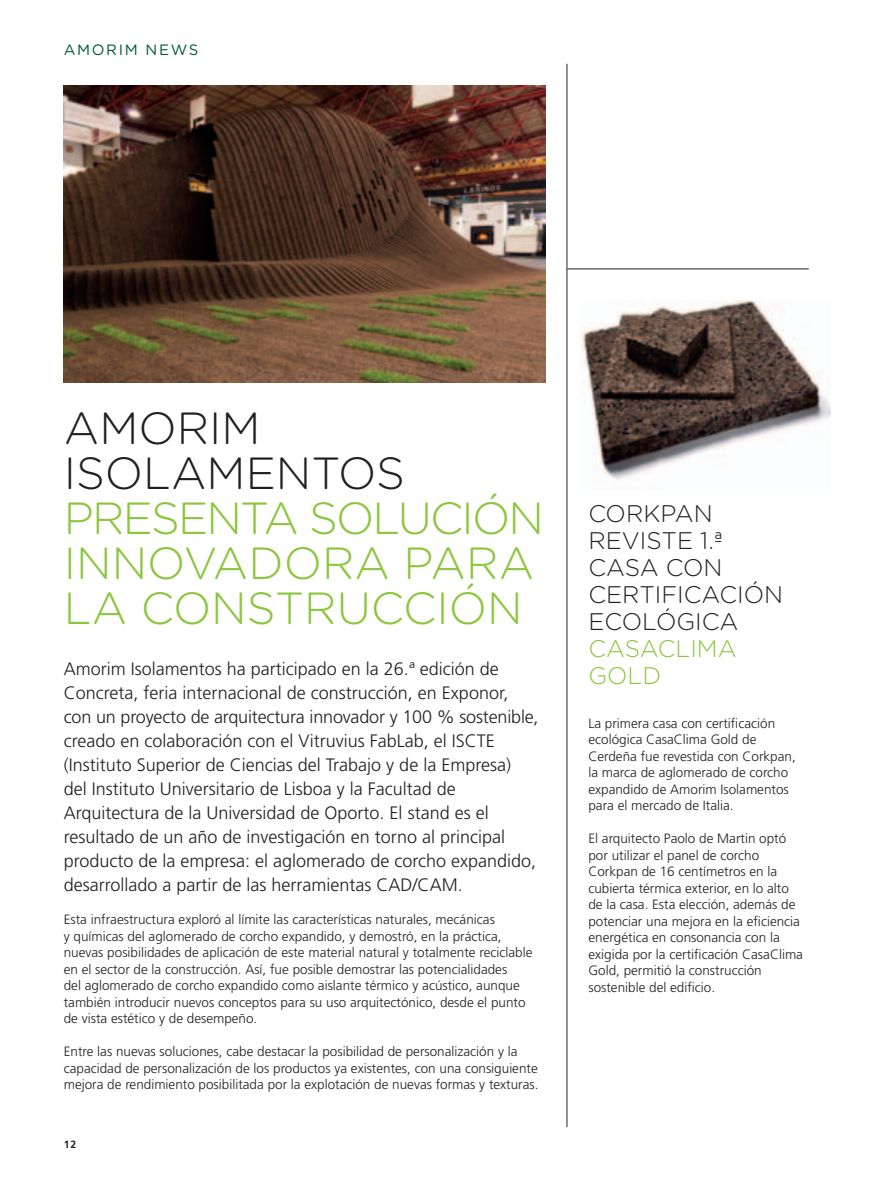
<style>
.page{position:relative;width:872px;height:1191px;background:#fff}
.page>*{position:absolute;margin:0;border:0;box-sizing:border-box;transform-origin:0 0}
.t1{font:300 45px "Gotham Rounded";letter-spacing:-.03em;color:#8bc63e}
.t2{font:300 45px/45px "Gotham Rounded";color:#231f20}
.t3{font:300 24px/27px "Gotham Rounded";color:#231f20}
.t4{font:300 24px/27px "Gotham Rounded";color:#8bc63e}
.t5{font:300 18px/24px "Frutiger LT Std";color:#231f20}
.t6{font:15px "Gotham Rounded";letter-spacing:.115em;color:#005840}
.t7{font:300 13.5px/16.5px "Frutiger LT Std";color:#231f20}
.t8{font:700 10.5px "Frutiger LT Std";color:#231f20}
</style>
<div class="page">
<hr style="left:566px;top:64px;width:1px;height:1063px;background:#231f20">
<hr style="left:567px;top:269px;width:241px;height:1px;background:#231f20">
<img style="left:64px;top:85px;width:482px;height:298px">
<img style="left:581px;top:301px;width:250px;height:179px">
<p class="t6" style="left:64px;top:39px;width:136px">AMORIM NEWS</p>
<h1 class="t2" style="left:64px;top:404px;width:76px">AMORIM<br>ISOLAME</h1>
<h1 class="t2" style="left:276px;top:449px;width:131px">NTOS</h1>
<h1 class="t1" style="left:64px;top:488px;width:303px">PRESENTA SOLU</h1>
<h1 class="t1" style="left:430px;top:488px;width:115px">CIÓN</h1>
<h1 class="t1" style="left:64px;top:533px;width:185px">I NNOVADORA</h1>
<h1 class="t1" style="left:403px;top:533px;width:61px">PARA</h1>
<h1 class="t1" style="left:64px;top:578px;width:242px">LA CONSTRU</h1>
<h1 class="t1" style="left:371px;top:578px;width:153px">CCIÓN</h1>
<p class="t5" style="left:64px;top:657px;width:476px">Amorim Isolamentos ha participado en la 26.ª edición de Concreta, feria internacional de construcción, en Exponor, con un proyecto de arquitectura innovador y 100 % sostenible, creado en colaboración con el Vitruvius FabLab, el ISCTE (Instituto Superior de Ciencias del Trabajo y de la Empresa)<br>del Instituto Universitario de Lisboa y la Facultad de Arquitectura de la Universidad de Oporto. El stand es el resultado de un año de investigación en torno al principal producto de la empresa: el aglomerado de corcho expandido, desarrollado a partir de las herramientas CAD/CAM.</p>
<p class="t7" style="left:64px;top:911px;width:470px">Esta infraestructura exploró al límite las características naturales, mecánicas<br>y químicas del aglomerado de corcho expandido, y demostró, en la práctica, nuevas posibilidades de aplicación de este material natural y totalmente reciclable en el sector de la construcción. Así, fue posible demostrar las potencialidades<br>del aglomerado de corcho expandido como aislante térmico y acústico, aunque también introducir nuevos conceptos para su uso arquitectónico, desde el punto de vista estético y de desempeño.</p>
<p class="t7" style="left:64px;top:1043px;width:476px">Entre las nuevas soluciones, cabe destacar la posibilidad de personalización y la capacidad de personalización de los productos ya existentes, con una consiguiente mejora de rendimiento posibilitada por la explotación de nuevas formas y texturas.</p>
<p class="t8" style="left:64px;top:1138px;width:14px">12</p>
<h2 class="t3" style="left:588px;top:499px;width:136px">CORKPAN<br>REVISTE 1.ª<br>CASA CON<br>CERTI</h2>
<h2 class="t3" style="left:588px;top:580px;width:196px;text-indent:73px">FICACIÓN<br>ECOLÓGI CA</h2>
<h2 class="t4" style="left:588px;top:634px;width:103px">CASACLIMA<br>GOLD</h2>
<p class="t7" style="left:588px;top:715px;width:209px">La primera casa con certificación ecológica CasaClima Gold de<br>Cerdeña fue revestida con Corkpan, la marca de aglomerado de corcho expandido de Amorim Isolamentos para el mercado de Italia.</p>
<p class="t7" style="left:588px;top:830px;width:216px">El arquitecto Paolo de Martin optó por utilizar el panel de corcho Corkpan de 16 centímetros en la cubierta térmica exterior, en lo alto de la casa. Esta elección, además de potenciar una mejora en la eficiencia energética en consonancia con la exigida por la certificación CasaClima Gold, permitió la construcción sostenible del edificio.</p>
</div>
